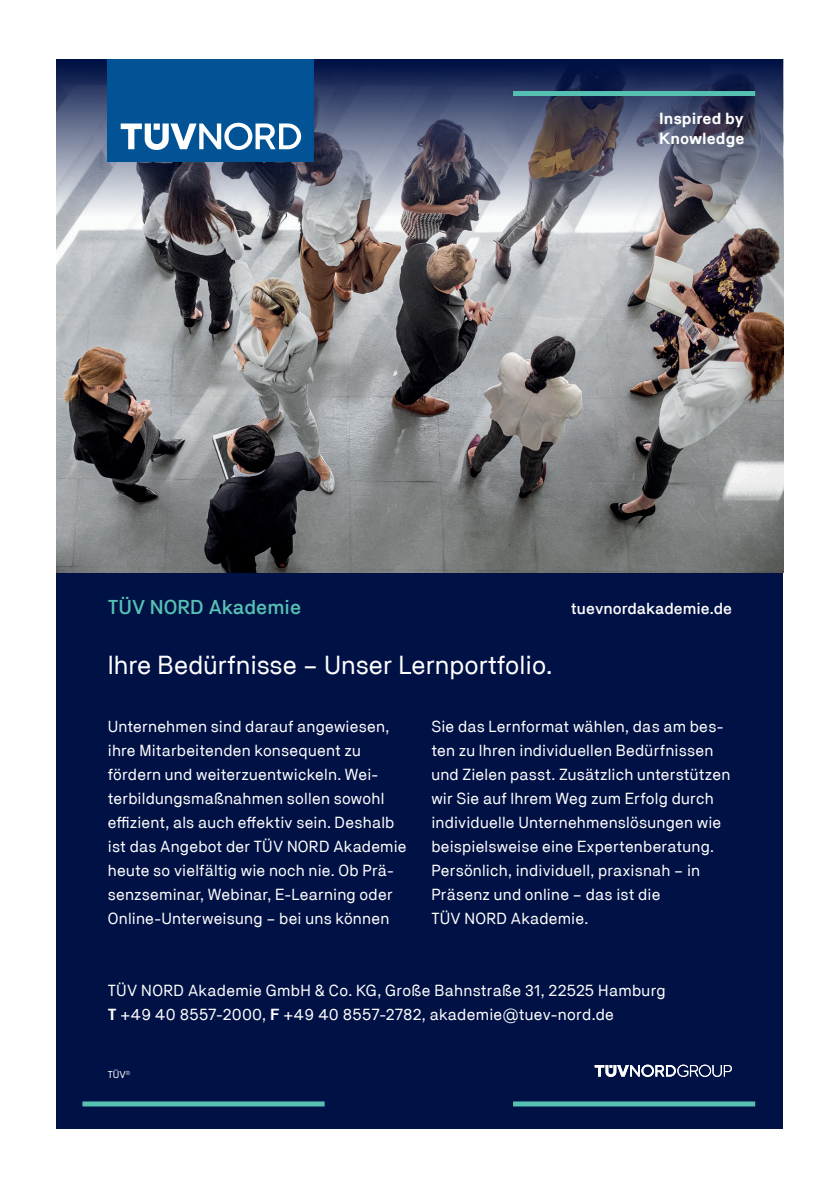
<style>
.page{position:relative;width:840px;height:1191px;background:#fff}
.page>*{position:absolute;margin:0;border:0;box-sizing:border-box;transform-origin:0 0}
.t1{font:26px "TNG Pro";color:#fff}
.t2{font:500 20px "TNG Pro";color:#56c1b2}
.t3{font:16px/24px "TNG Pro";letter-spacing:.01em;color:#fff}
.t4{font:500 16px "TNG Pro";color:#fff}
.t5{font:700 16px/19.6px "TNG Pro";color:#fff}
.t6{font:10px "TNG Pro";color:#fff}
.s1{font-weight:700}
</style>
<div class="page">
<img style="left:57px;top:216px;width:725px;height:357px">
<div style="left:57px;top:573px;width:725px;height:555px;background:#001145"></div>
<svg style="left:57px;top:59px;width:725px;height:157px;background:#5d6279"></svg>
<svg style="left:594px;top:1064px;width:137px;height:13px"></svg>
<div style="left:82px;top:1101px;width:242px;height:5px;background:#56c1b2"></div>
<div style="left:513px;top:1101px;width:241px;height:5px;background:#56c1b2"></div>
<div style="left:513px;top:91px;width:241px;height:5px;background:#56c1b2"></div>
<div style="left:108px;top:59px;width:206px;height:103px;background:#015396"></div>
<svg style="left:121px;top:123px;width:180px;height:27px"></svg>
<p class="t5" style="left:659px;top:109px;width:87px">Inspired by<br>Knowledge</p>
<p class="t2" style="left:108px;top:595px;width:195px">TÜV NORD Akademie</p>
<p class="t4" style="left:570px;top:599px;width:163px">tuevnordakademie.de</p>
<h1 class="t1" style="left:108px;top:649px;width:446px">Ihre Bedürfnisse – Unser Lernportfolio.</h1>
<p class="t3" style="left:108px;top:714px;width:300px">Unternehmen sind darauf angewiesen, ihre Mitarbeitenden konsequent zu fördern und weiterzuentwickeln. Wei&shy;terbildungsmaßnahmen sollen sowohl effizient, als auch effektiv sein. Deshalb ist das Angebot der TÜV NORD Akademie heute so vielfältig wie noch nie. Ob Prä&shy;senzseminar, Webinar, E-Learning oder Online-Unterweisung – bei uns können</p>
<p class="t3" style="left:431px;top:714px;width:300px">Sie das Lernformat wählen, das am bes&shy;ten zu Ihren individuellen Bedürfnissen und Zielen passt. Zusätzlich unterstützen wir Sie auf Ihrem Weg zum Erfolg durch individuelle Unternehmenslösungen wie beispielsweise eine Expertenberatung.<br>Persönlich, individuell, praxisnah – in Präsenz und online – das ist die<br>TÜV NORD Akademie.</p>
<p class="t3" style="left:108px;top:978px;width:559px">TÜV NORD Akademie GmbH &amp; Co. KG, Große Bahnstraße 31, 22525 Hamburg<br><span class="s1">T</span> +49 40 8557-2000, <span class="s1">F</span> +49 40 8557-2782, akademie@tuev-nord.de</p>
<p class="t6" style="left:108px;top:1068px;width:24px">TÜV<sup>®</sup></p>
</div>
